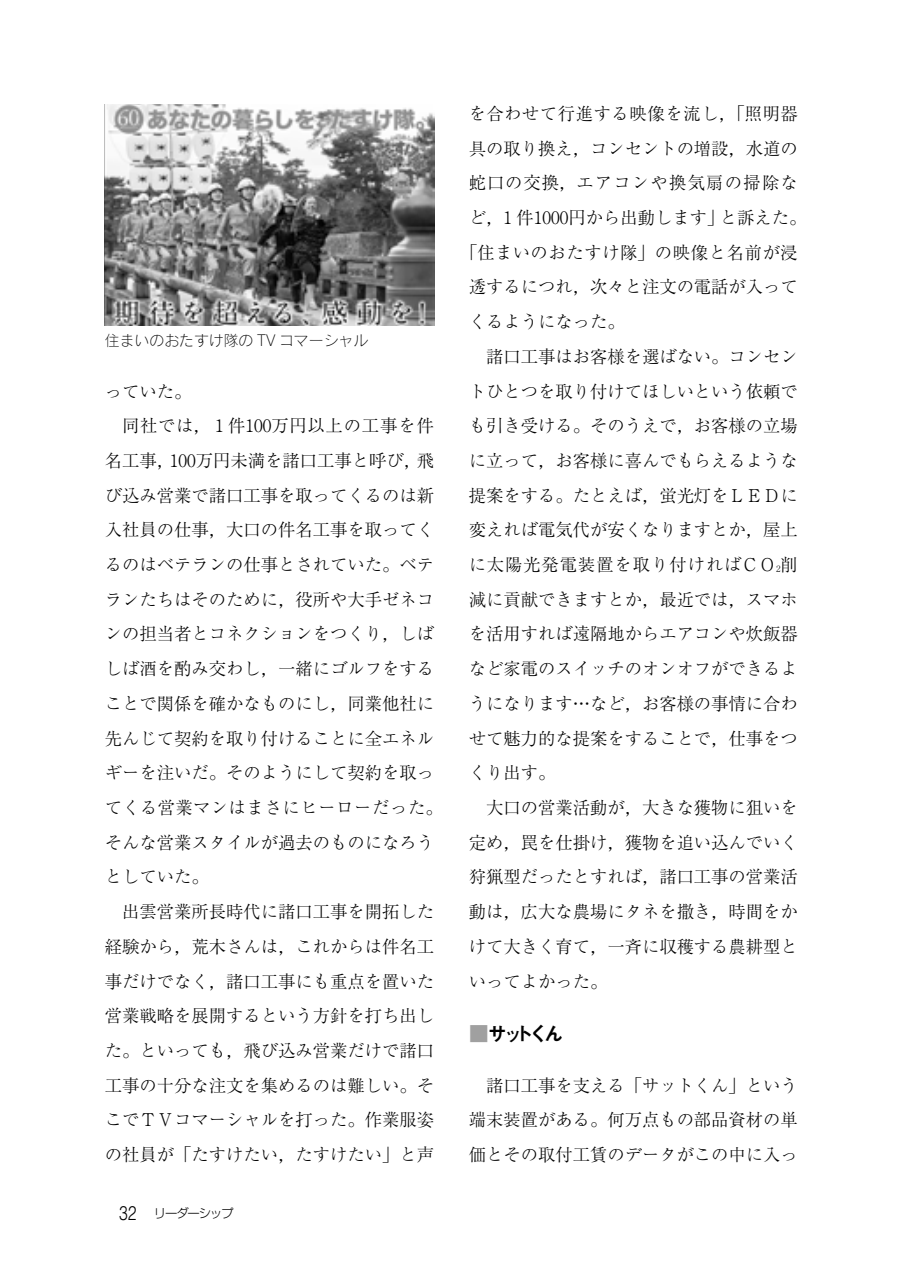
<style>
.page{position:relative;width:903px;height:1276px;background:#fff}
.page>*{position:absolute;margin:0;border:0;box-sizing:border-box;transform-origin:0 0}
.t1{font:19.78px "Midashi Go MB31";letter-spacing:-.265em;color:#000}
.t2{font:300 17.32px/34.6px "Ryumin";color:#000;text-align:justify}
.t3{font:300 17.32px "Ryumin";letter-spacing:.035em;color:#000}
.t4{font:300 17.32px "Ryumin";letter-spacing:.055em;color:#000}
.t5{font:300 17.32px "Ryumin";letter-spacing:.075em;color:#000}
.t6{font:14.88px "Rodin CID L";color:#000}
.t7{font:300 12.42px "Shin Go";letter-spacing:-.1em;color:#000}
.s1{font-family:"Helvetica";font-size:19.78px}
.s2{font-size:8.75px}
.s3{color:#a0a0a0}
</style>
<div class="page">
<img style="left:105px;top:105px;width:329px;height:220px">
<p class="t6" style="left:105px;top:335px;width:265px">住まいのおたすけ隊の TV コマーシャル</p>
<p class="t2" style="left:105px;top:376px;width:88px">っていた。</p>
<p class="t3" style="left:122px;top:420px;width:313px">同社では，１件１００万円以上の工事を件</p>
<p class="t2" style="left:105px;top:445px;width:331px">名工事，１００万円未満を諸口工事と呼び，飛</p>
<p class="t2" style="left:105px;top:480px;width:331px">び込み営業で諸口工事を取ってくるのは新</p>
<p class="t2" style="left:105px;top:515px;width:331px">入社員の仕事，大口の件名工事を取ってく</p>
<p class="t2" style="left:105px;top:549px;width:331px">るのはベテランの仕事とされていた。ベテ</p>
<p class="t2" style="left:105px;top:584px;width:331px">ランたちはそのために，役所や大手ゼネコ</p>
<p class="t2" style="left:105px;top:619px;width:331px">ンの担当者とコネクションをつくり，しば</p>
<p class="t2" style="left:105px;top:654px;width:331px">しば酒を酌み交わし，一緒にゴルフをする</p>
<p class="t2" style="left:105px;top:688px;width:331px">ことで関係を確かなものにし，同業他社に</p>
<p class="t2" style="left:105px;top:723px;width:331px">先んじて契約を取り付けることに全エネル</p>
<p class="t2" style="left:105px;top:758px;width:331px">ギーを注いだ。そのようにして契約を取っ</p>
<p class="t3" style="left:105px;top:801px;width:339px">てくる営業マンはまさにヒーローだった。</p>
<p class="t2" style="left:105px;top:827px;width:331px">そんな営業スタイルが過去のものになろう</p>
<p class="t2" style="left:105px;top:862px;width:105px">としていた。</p>
<p class="t2" style="left:122px;top:896px;width:313px">出雲営業所長時代に諸口工事を開拓した</p>
<p class="t2" style="left:105px;top:931px;width:331px">経験から，荒木さんは，これからは件名工</p>
<p class="t2" style="left:105px;top:966px;width:331px">事だけでなく，諸口工事にも重点を置いた</p>
<p class="t2" style="left:105px;top:1001px;width:331px">営業戦略を展開するという方針を打ち出し</p>
<p class="t2" style="left:105px;top:1035px;width:331px">た。といっても，飛び込み営業だけで諸口</p>
<p class="t2" style="left:105px;top:1070px;width:331px">工事の十分な注文を集めるのは難しい。そ</p>
<p class="t2" style="left:105px;top:1105px;width:331px">こでＴＶコマーシャルを打った。作業服姿</p>
<p class="t2" style="left:105px;top:1139px;width:331px">の社員が「たすけたい，たすけたい」と声</p>
<p class="t7" style="left:119px;top:1208px;width:116px"><span class="s1">32</span> リーダーシップ</p>
<p class="t3" style="left:469px;top:107px;width:331px">を合わせて行進する映像を流し，「照明器</p>
<p class="t2" style="left:469px;top:133px;width:331px">具の取り換え，コンセントの増設，水道の</p>
<p class="t5" style="left:469px;top:177px;width:331px">蛇口の交換，エアコンや換気扇の掃除な</p>
<p class="t2" style="left:469px;top:202px;width:339px">ど，１件１０００円から出動します」と訴えた。</p>
<p class="t3" style="left:460px;top:246px;width:339px">「住まいのおたすけ隊」の映像と名前が浸</p>
<p class="t2" style="left:469px;top:272px;width:331px">透するにつれ，次々と注文の電話が入って</p>
<p class="t2" style="left:469px;top:307px;width:157px">くるようになった。</p>
<p class="t2" style="left:486px;top:341px;width:313px">諸口工事はお客様を選ばない。コンセン</p>
<p class="t2" style="left:469px;top:376px;width:331px">トひとつを取り付けてほしいという依頼で</p>
<p class="t2" style="left:469px;top:411px;width:331px">も引き受ける。そのうえで，お客様の立場</p>
<p class="t2" style="left:469px;top:445px;width:331px">に立って，お客様に喜んでもらえるような</p>
<p class="t2" style="left:469px;top:480px;width:331px">提案をする。たとえば，蛍光灯をＬＥＤに</p>
<p class="t2" style="left:469px;top:515px;width:331px">変えれば電気代が安くなりますとか，屋上</p>
<p class="t4" style="left:469px;top:558px;width:331px">に太陽光発電装置を取り付ければＣＯ<span class="s2">２</span>削</p>
<p class="t2" style="left:469px;top:584px;width:331px">減に貢献できますとか，最近では，スマホ</p>
<p class="t2" style="left:469px;top:619px;width:331px">を活用すれば遠隔地からエアコンや炊飯器</p>
<p class="t2" style="left:469px;top:654px;width:331px">など家電のスイッチのオンオフができるよ</p>
<p class="t2" style="left:469px;top:688px;width:331px">うになります…など，お客様の事情に合わ</p>
<p class="t2" style="left:469px;top:723px;width:331px">せて魅力的な提案をすることで，仕事をつ</p>
<p class="t2" style="left:469px;top:758px;width:88px">くり出す。</p>
<p class="t2" style="left:486px;top:792px;width:313px">大口の営業活動が，大きな獲物に狙いを</p>
<p class="t2" style="left:469px;top:827px;width:331px">定め，罠を仕掛け，獲物を追い込んでいく</p>
<p class="t2" style="left:469px;top:862px;width:331px">狩猟型だったとすれば，諸口工事の営業活</p>
<p class="t2" style="left:469px;top:896px;width:331px">動は，広大な農場にタネを撒き，時間をか</p>
<p class="t2" style="left:469px;top:931px;width:331px">けて大きく育て，一斉に収穫する農耕型と</p>
<p class="t2" style="left:469px;top:966px;width:140px">いってよかった。</p>
<p class="t1" style="left:469px;top:1026px;width:96px"><span class="s3">■</span>サットくん</p>
<p class="t2" style="left:469px;top:1070px;width:331px;text-indent:17px">諸口工事を支える「サットくん」という端末装置がある。何万点もの部品資材の単価とその取付工賃のデータがこの中に入っ</p>
</div>
